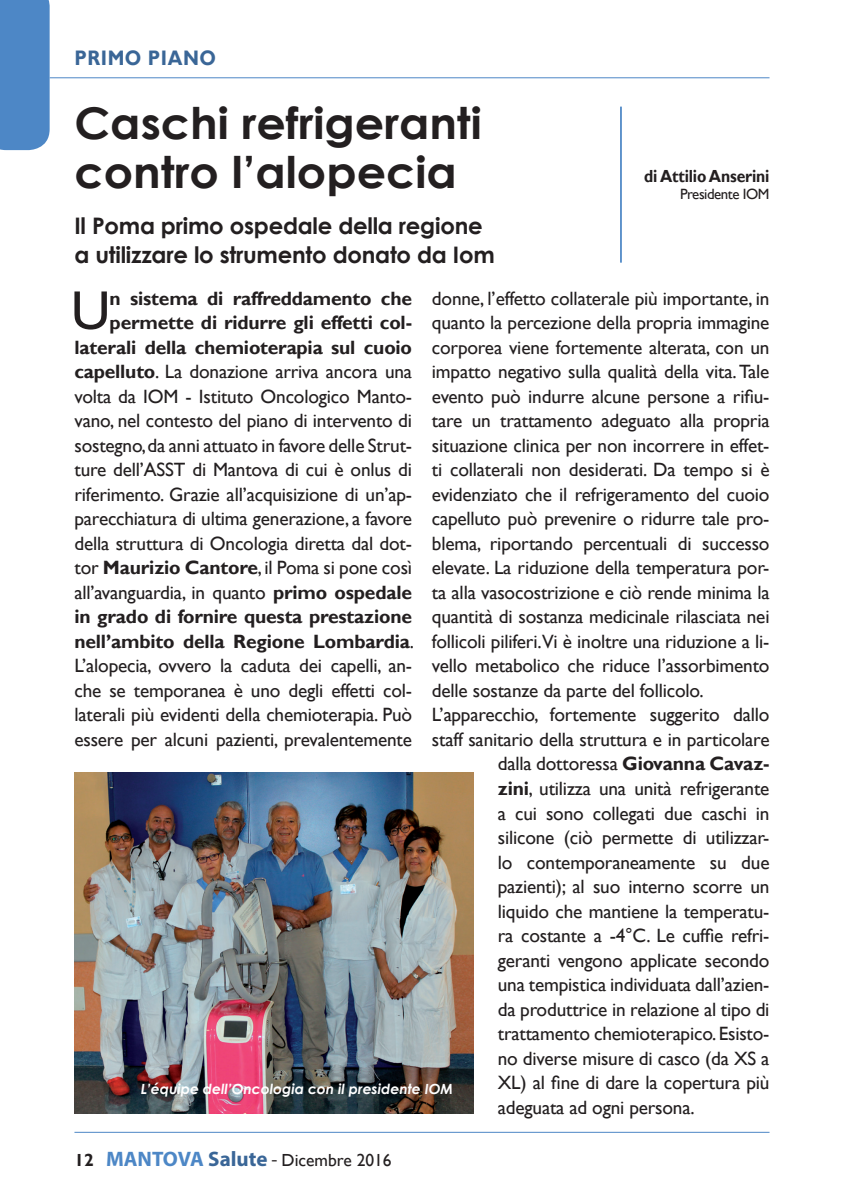
<style>
.page{position:relative;width:844px;height:1191px;background:#fff}
.page>*{position:absolute;margin:0;border:0;box-sizing:border-box;transform-origin:0 0}
.t1{font:55.12px "Gill Sans";color:#231f20}
.t2{font:700 43.75px/49px "Century Gothic";color:#231f20;scale:1.05 1}
.t3{font:700 22.75px/28px "Century Gothic";letter-spacing:-.01em;color:#231f20}
.t4{font:700 21px "Gill Sans";letter-spacing:.03em;color:#3a6697;scale:.9 1}
.t5{font:19.25px/24.5px "Gill Sans";letter-spacing:-.01em;color:#231f20;text-align:right}
.t6{font:17.5px "Gill Sans";color:#231f20}
.t7{font:700 17.5px "Gill Sans";letter-spacing:-.01em;color:#231f20;scale:.9 1}
.t8{font:14.88px "Gill Sans";letter-spacing:-.03em;color:#231f20}
.t9{font:italic 700 14px "Century Gothic";color:#fff}
.s1{font-weight:700}
.s2{font-family:"Myriad Pro";font-weight:700;font-size:21px;color:#4d87c6}
.s3{font-family:"Myriad Pro";font-weight:700;font-size:21px;color:#3a6697}
.s4{font-family:"Myriad Pro";font-size:19.25px}
</style>
<div class="page">
<div style="left:0;top:0;width:50px;height:150px;background:#4d87c6"></div>
<hr style="left:50px;top:77px;width:719px;height:1px;background:#4d87c6">
<hr style="left:74px;top:1131px;width:695px;height:1px;background:#4d87c6">
<hr style="left:620px;top:107px;width:1px;height:156px;background:#4d87c6">
<img style="left:74px;top:772px;width:399px;height:341px">
<p class="t4" style="left:74px;top:46px;width:159px">PRIMO PIANO</p>
<h2 class="t2" style="left:74px;top:97px;width:389px">Caschi refrigeranti contro l’alopecia</h2>
<p class="t3" style="left:74px;top:211px;width:421px">Il Poma primo ospedale della regione a utilizzare lo strumento donato da Iom</p>
<p class="t7" style="left:644px;top:165px;width:141px">di Attilio Anserini</p>
<p class="t8" style="left:679px;top:186px;width:91px">Presidente IOM</p>
<p class="t5" style="left:74px;top:286px;width:341px"><span class="s1">n sistema di raffreddamento che permette di ridurre gli effetti col&shy;laterali della chemioterapia sul cuoio capelluto</span>. La donazione arriva ancora una volta da IOM - Istituto Oncologico Manto&shy;vano, nel contesto del piano di intervento di sostegno, da anni attuato in favore delle Strut&shy;ture dell’ASST di Mantova di cui è onlus di riferimento. Grazie all’acquisizione di un’ap&shy;parecchiatura di ultima generazione, a favore della struttura di Oncologia diretta dal dot&shy;tor <span class="s1">Maurizio Cantore</span>, il Poma si pone così all’avanguardia, in quanto <span class="s1">primo ospedale in grado di fornire questa prestazione nell’ambito della Regione Lombardia</span>.<br>L’alopecia, ovvero la caduta dei capelli, an&shy;che se temporanea è uno degli effetti col&shy;laterali più evidenti della chemioterapia. Può essere per alcuni pazienti, prevalentemente</p>
<p class="t5" style="left:432px;top:286px;width:339px">donne, l’effetto collaterale più importante, in</p>
<h1 class="t1" style="left:71px;top:278px;width:41px">U</h1>
<p class="t5" style="left:432px;top:311px;width:339px">quanto la percezione della propria immagine</p>
<p class="t5" style="left:432px;top:335px;width:339px">corporea viene fortemente alterata, con un</p>
<p class="t5" style="left:432px;top:360px;width:339px">impatto negativo sulla qualità della vita. Tale</p>
<p class="t5" style="left:432px;top:384px;width:339px">evento può indurre alcune persone a rifiu-</p>
<p class="t5" style="left:432px;top:409px;width:339px">tare un trattamento adeguato alla propria</p>
<p class="t5" style="left:432px;top:433px;width:339px">situazione clinica per non incorrere in effet-</p>
<p class="t5" style="left:432px;top:458px;width:339px">ti collaterali non desiderati. Da tempo si è</p>
<p class="t5" style="left:432px;top:482px;width:339px">evidenziato che il refrigeramento del cuoio</p>
<p class="t5" style="left:432px;top:507px;width:339px">capelluto può prevenire o ridurre tale pro-</p>
<p class="t5" style="left:432px;top:531px;width:339px">blema, riportando percentuali di successo</p>
<p class="t5" style="left:432px;top:556px;width:339px">elevate. La riduzione della temperatura por-</p>
<p class="t5" style="left:432px;top:580px;width:339px">ta alla vasocostrizione e ciò rende minima la</p>
<p class="t5" style="left:432px;top:605px;width:339px">quantità di sostanza medicinale rilasciata nei</p>
<p class="t5" style="left:432px;top:629px;width:339px">follicoli piliferi.Vi è inoltre una riduzione a li-</p>
<p class="t5" style="left:432px;top:654px;width:339px">vello metabolico che riduce l’assorbimento</p>
<p class="t5" style="left:432px;top:678px;width:273px">delle sostanze da parte del follicolo.</p>
<p class="t5" style="left:432px;top:703px;width:339px">L’apparecchio, fortemente suggerito dallo</p>
<p class="t5" style="left:432px;top:727px;width:339px">staff sanitario della struttura e in particolare</p>
<p class="t5" style="left:497px;top:752px;width:273px">dalla dottoressa <span class="s1">Giovanna Cavaz-</span></p>
<p class="t5" style="left:497px;top:776px;width:273px"><span class="s1">zini</span>, utilizza una unità refrigerante</p>
<p class="t5" style="left:497px;top:801px;width:273px">a cui sono collegati due caschi in</p>
<p class="t5" style="left:497px;top:825px;width:273px">silicone (ciò permette di utilizzar-</p>
<p class="t5" style="left:497px;top:850px;width:273px">lo contemporaneamente su due</p>
<p class="t5" style="left:497px;top:874px;width:273px">pazienti); al suo interno scorre un</p>
<p class="t5" style="left:497px;top:899px;width:273px">liquido che mantiene la temperatu-</p>
<p class="t5" style="left:497px;top:923px;width:273px">ra costante a -4°C. Le cuffie refri-</p>
<p class="t5" style="left:497px;top:948px;width:273px">geranti vengono applicate secondo</p>
<p class="t5" style="left:497px;top:972px;width:273px">una tempistica individuata dall’azien-</p>
<p class="t5" style="left:497px;top:997px;width:273px">da produttrice in relazione al tipo di</p>
<p class="t5" style="left:497px;top:1021px;width:273px">trattamento chemioterapico. Esisto-</p>
<p class="t5" style="left:497px;top:1046px;width:273px">no diverse misure di casco (da XS a</p>
<p class="t5" style="left:497px;top:1070px;width:273px">XL) al fine di dare la copertura più</p>
<p class="t5" style="left:497px;top:1095px;width:198px">adeguata ad ogni persona.</p>
<p class="t9" style="left:141px;top:1078px;width:314px">L’équipe dell’Oncologia con il presidente IOM</p>
<p class="t6" style="left:74px;top:1150px;width:319px"><span class="s1">12</span> <span class="s2">MANTOVA</span> <span class="s3">Salute</span> <span class="s4">-</span> Dicembre 2016</p>
</div>
